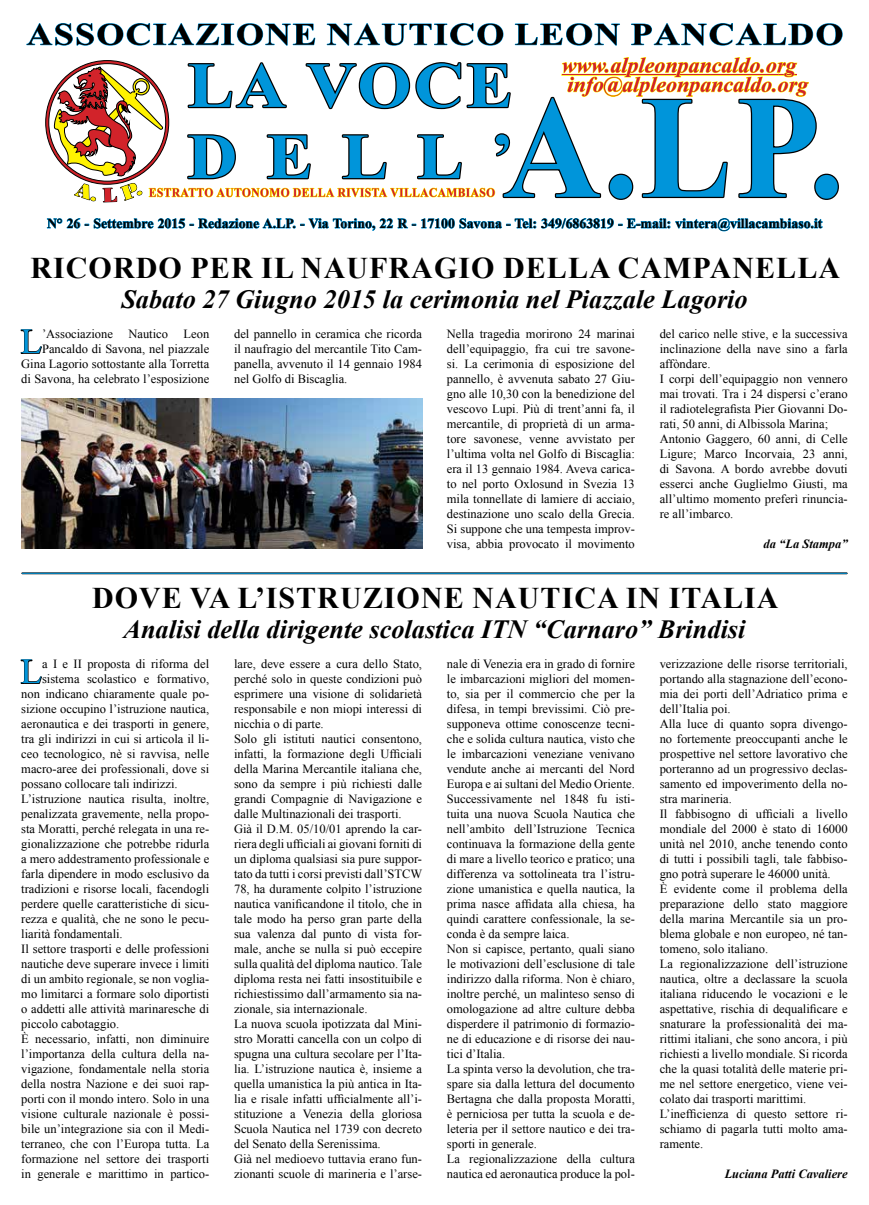
<style>
.page{position:relative;width:869px;height:1205px;background:#fff}
.page>*{position:absolute;margin:0;border:0;box-sizing:border-box;transform-origin:0 0}
.t1{font:35.12px "Times New Roman";color:#0095da}
.t2{font:700 30px "Times New Roman";letter-spacing:.035em;color:#000}
.t3{font:italic 700 26.25px "Times New Roman";color:#000}
.t4{font:700 13.75px "Times New Roman";color:#000}
.t5{font:12.5px/15px "Times New Roman";color:#000}
.t6{font:italic 700 12.5px "Times New Roman";color:#000}
</style>
<div class="page">
<svg style="left:26px;top:23px;width:816px;height:23px"></svg>
<svg style="left:54px;top:57px;width:785px;height:146px"></svg>
<svg style="left:47px;top:218px;width:775px;height:14px"></svg>
<svg style="left:20px;top:329px;width:22px;height:25px"></svg>
<img style="left:21px;top:398px;width:401px;height:151px">
<svg style="left:20px;top:659px;width:22px;height:25px"></svg>
<hr style="left:22px;top:572px;width:824px;height:2px;background:#000">
<hr style="left:22px;top:573px;width:824px;height:1px;background:#0095da">
<p class="t4" style="left:47px;top:213px;width:776px">N° 26 - SETTEMBRE 2015 - REDAZIONE A.LP. - VIA TORINO, 22 R - 17100 SAVONA - TEL: 349/6863819 - E-MAIL: VINTERA@VILLACAMBIASO.IT</p>
<h2 class="t2" style="left:30px;top:246px;width:182px">RICORDO PER</h2>
<h2 class="t2" style="left:261px;top:246px;width:129px">IL NAUFRAGI</h2>
<h2 class="t2" style="left:471px;top:246px;width:193px">O DELLA CAMPA</h2>
<h2 class="t2" style="left:732px;top:246px;width:102px">NELLA</h2>
<h3 class="t3" style="left:121px;top:281px;width:627px">Sabato 27 Giugno 2015 la cerimonia nel Piazzale Lagorio</h3>
<p class="t5" style="left:21px;top:326px;width:189px;text-align:right">’Associazione Nautico Leon Pancaldo di Savona, nel piazzale Gina Lagorio sottostante alla Torretta di Savona, ha celebrato l’esposizione</p>
<p class="t5" style="left:446px;top:326px;width:189px;text-align:justify">Nella tragedia morirono 24 marinai dell’equipaggio, fra cui tre savone&shy;si. La cerimonia di esposizione del pannello, è avvenuta sabato 27 Giu&shy;gno alle 10,30 con la benedizione del vescovo Lupi. Più di trent’anni fa, il mercantile, di proprietà di un arma&shy;tore savonese, venne avvistato per l’ultima volta nel Golfo di Biscaglia: era il 13 gennaio 1984. Aveva carica&shy;to nel porto Oxlosund in Svezia 13 mila tonnellate di lamiere di acciaio, destinazione uno scalo della Grecia.<br>Si suppone che una tempesta improv&shy;visa, abbia provocato il movimento</p>
<p class="t5" style="left:234px;top:326px;width:189px;text-align:justify">del pannello in ceramica che ricorda il naufragio del mercantile Tito Cam&shy;panella, avvenuto il 14 gennaio 1984 nel Golfo di Biscaglia.</p>
<p class="t5" style="left:659px;top:326px;width:189px">del carico nelle stive, e la successiva inclinazione della nave sino a farla affòndare.<br>I corpi dell’equipaggio non vennero mai trovati. Tra i 24 dispersi c’erano il radiotelegrafista Pier Giovanni Do&shy;rati, 50 anni, di Albissola Marina; Antonio Gaggero, 60 anni, di Celle Ligure; Marco Incorvaia, 23 anni, di Savona. A bordo avrebbe dovuti esserci anche Guglielmo Giusti, ma all’ultimo momento preferì rinuncia&shy;re all’imbarco.</p>
<p class="t6" style="left:763px;top:535px;width:86px">da “La Stampa”</p>
<h1 class="t1" style="left:21px;top:317px;width:23px">L</h1>
<h2 class="t2" style="left:92px;top:576px;width:193px">DOVE VA L’ISTR</h2>
<h2 class="t2" style="left:340px;top:576px;width:221px">UZIONE NAUTICA</h2>
<h2 class="t2" style="left:625px;top:576px;width:136px">IN ITALIA</h2>
<h3 class="t3" style="left:123px;top:611px;width:623px">Analisi della dirigente scolastica ITN “Carnaro” Brindisi</h3>
<h1 class="t1" style="left:21px;top:647px;width:23px">L</h1>
<p class="t5" style="left:42px;top:656px;width:169px">a I e II proposta di riforma del</p>
<p class="t5" style="left:42px;top:671px;width:169px">sistema scolastico e formativo,</p>
<p class="t5" style="left:21px;top:686px;width:189px">non indicano chiaramente quale po-</p>
<p class="t5" style="left:21px;top:701px;width:189px">sizione occupino l’istruzione nautica,</p>
<p class="t5" style="left:21px;top:716px;width:189px">aeronautica e dei trasporti in genere,</p>
<p class="t5" style="left:21px;top:731px;width:189px">tra gli indirizzi in cui si articola il li-</p>
<p class="t5" style="left:21px;top:746px;width:189px">ceo tecnologico, nè si ravvisa, nelle</p>
<p class="t5" style="left:21px;top:761px;width:189px">macro-aree dei professionali, dove si</p>
<p class="t5" style="left:21px;top:776px;width:158px">possano collocare tali indirizzi.</p>
<p class="t5" style="left:21px;top:791px;width:189px">L’istruzione nautica risulta, inoltre,</p>
<p class="t5" style="left:21px;top:806px;width:189px">penalizzata gravemente, nella propo-</p>
<p class="t5" style="left:21px;top:821px;width:189px">sta Moratti, perché relegata in una re-</p>
<p class="t5" style="left:21px;top:836px;width:189px">gionalizzazione che potrebbe ridurla</p>
<p class="t5" style="left:21px;top:851px;width:189px">a mero addestramento professionale e</p>
<p class="t5" style="left:21px;top:866px;width:189px">farla dipendere in modo esclusivo da</p>
<p class="t5" style="left:21px;top:881px;width:189px">tradizioni e risorse locali, facendogli</p>
<p class="t5" style="left:21px;top:896px;width:189px">perdere quelle caratteristiche di sicu-</p>
<p class="t5" style="left:21px;top:911px;width:189px">rezza e qualità, che ne sono le pecu-</p>
<p class="t5" style="left:21px;top:926px;width:103px">liarità fondamentali.</p>
<p class="t5" style="left:21px;top:941px;width:189px">Il settore trasporti e delle professioni</p>
<p class="t5" style="left:21px;top:956px;width:189px">nautiche deve superare invece i limiti</p>
<p class="t5" style="left:21px;top:971px;width:189px">di un ambito regionale, se non voglia-</p>
<p class="t5" style="left:21px;top:986px;width:189px">mo limitarci a formare solo diportisti</p>
<p class="t5" style="left:21px;top:1001px;width:189px">o addetti alle attività marinaresche di</p>
<p class="t5" style="left:21px;top:1016px;width:99px">piccolo cabotaggio.</p>
<p class="t5" style="left:21px;top:1031px;width:189px">È necessario, infatti, non diminuire</p>
<p class="t5" style="left:21px;top:1046px;width:189px">l’importanza della cultura della na-</p>
<p class="t5" style="left:21px;top:1061px;width:189px">vigazione, fondamentale nella storia</p>
<p class="t5" style="left:21px;top:1076px;width:189px">della nostra Nazione e dei suoi rap-</p>
<p class="t5" style="left:21px;top:1091px;width:189px">porti con il mondo intero. Solo in una</p>
<p class="t5" style="left:21px;top:1106px;width:189px">visione culturale nazionale è possi-</p>
<p class="t5" style="left:21px;top:1121px;width:189px">bile un’integrazione sia con il Medi-</p>
<p class="t5" style="left:21px;top:1136px;width:189px">terraneo, che con l’Europa tutta. La</p>
<p class="t5" style="left:21px;top:1151px;width:189px">formazione nel settore dei trasporti</p>
<p class="t5" style="left:21px;top:1166px;width:189px">in generale e marittimo in partico-</p>
<p class="t5" style="left:446px;top:656px;width:189px">nale di Venezia era in grado di fornire le imbarcazioni migliori del momen&shy;to, sia per il commercio che per la difesa, in tempi brevissimi. Ciò pre&shy;supponeva ottime conoscenze tecni&shy;che e solida cultura nautica, visto che le imbarcazioni veneziane venivano vendute anche ai mercanti del Nord Europa e ai sultani del Medio Oriente.<br>Successivamente nel 1848 fu isti&shy;tuita una nuova Scuola Nautica che nell’ambito dell’Istruzione Tecnica continuava la formazione della gente di mare a livello teorico e pratico; una differenza va sottolineata tra l’istru&shy;zione umanistica e quella nautica, la prima nasce affidata alla chiesa, ha quindi carattere confessionale, la se&shy;conda è da sempre laica.<br>Non si capisce, pertanto, quali siano le motivazioni dell’esclusione di tale indirizzo dalla riforma. Non è chiaro, inoltre perché, un malinteso senso di omologazione ad altre culture debba disperdere il patrimonio di formazio&shy;ne di educazione e di risorse dei nau&shy;tici d’Italia.<br>La spinta verso la devolution, che tra&shy;spare sia dalla lettura del documento Bertagna che dalla proposta Moratti, è perniciosa per tutta la scuola e de&shy;leteria per il settore nautico e dei tra&shy;sporti in generale.<br>La regionalizzazione della cultura nautica ed aeronautica produce la pol-</p>
<p class="t5" style="left:234px;top:656px;width:190px">lare, deve essere a cura dello Stato, perché solo in queste condizioni può esprimere una visione di solidarietà responsabile e non miopi interessi di nicchia o di parte.<br>Solo gli istituti nautici consentono, infatti, la formazione degli Ufficiali della Marina Mercantile italiana che, sono da sempre i più richiesti dalle grandi Compagnie di Navigazione e dalle Multinazionali dei trasporti.<br>Già il D.M. 05/10/01 aprendo la car&shy;riera degli ufficiali ai giovani forniti di un diploma qualsiasi sia pure suppor&shy;tato da tutti i corsi previsti dall’STCW 78, ha duramente colpito l’istruzione nautica vanificandone il titolo, che in tale modo ha perso gran parte della sua valenza dal punto di vista for&shy;male, anche se nulla si può eccepire sulla qualità del diploma nautico. Tale diploma resta nei fatti insostituibile e richiestissimo dall’armamento sia na&shy;zionale, sia internazionale.<br>La nuova scuola ipotizzata dal Mini&shy;stro Moratti cancella con un colpo di spugna una cultura secolare per l’Ita&shy;lia. L’istruzione nautica è, insieme a quella umanistica la più antica in Ita&shy;lia e risale infatti ufficialmente all’i&shy;stituzione a Venezia della gloriosa Scuola Nautica nel 1739 con decreto del Senato della Serenissima.<br>Già nel medioevo tuttavia erano fun&shy;zionanti scuole di marineria e l’arse-</p>
<p class="t5" style="left:659px;top:656px;width:189px">verizzazione delle risorse territoriali, portando alla stagnazione dell’econo&shy;mia dei porti dell’Adriatico prima e dell’Italia poi.<br>Alla luce di quanto sopra divengo&shy;no fortemente preoccupanti anche le prospettive nel settore lavorativo che porteranno ad un progressivo declas&shy;samento ed impoverimento della no&shy;stra marineria.<br>Il fabbisogno di ufficiali a livello mondiale del 2000 è stato di 16000 unità nel 2010, anche tenendo conto di tutti i possibili tagli, tale fabbiso&shy;gno potrà superare le 46000 unità.<br>È evidente come il problema della preparazione dello stato maggiore della marina Mercantile sia un pro&shy;blema globale e non europeo, né tan&shy;tomeno, solo italiano.<br>La regionalizzazione dell’istruzione nautica, oltre a declassare la scuola italiana riducendo le vocazioni e le aspettative, rischia di dequalificare e snaturare la professionalità dei ma&shy;rittimi italiani, che sono ancora, i più richiesti a livello mondiale. Si ricorda che la quasi totalità delle materie pri&shy;me nel settore energetico, viene vei&shy;colato dai trasporti marittimi.<br>L’inefficienza di questo settore ri&shy;schiamo di pagarla tutti molto ama&shy;ramente.</p>
<p class="t6" style="left:724px;top:1165px;width:124px">Luciana Patti Cavaliere</p>
</div>
